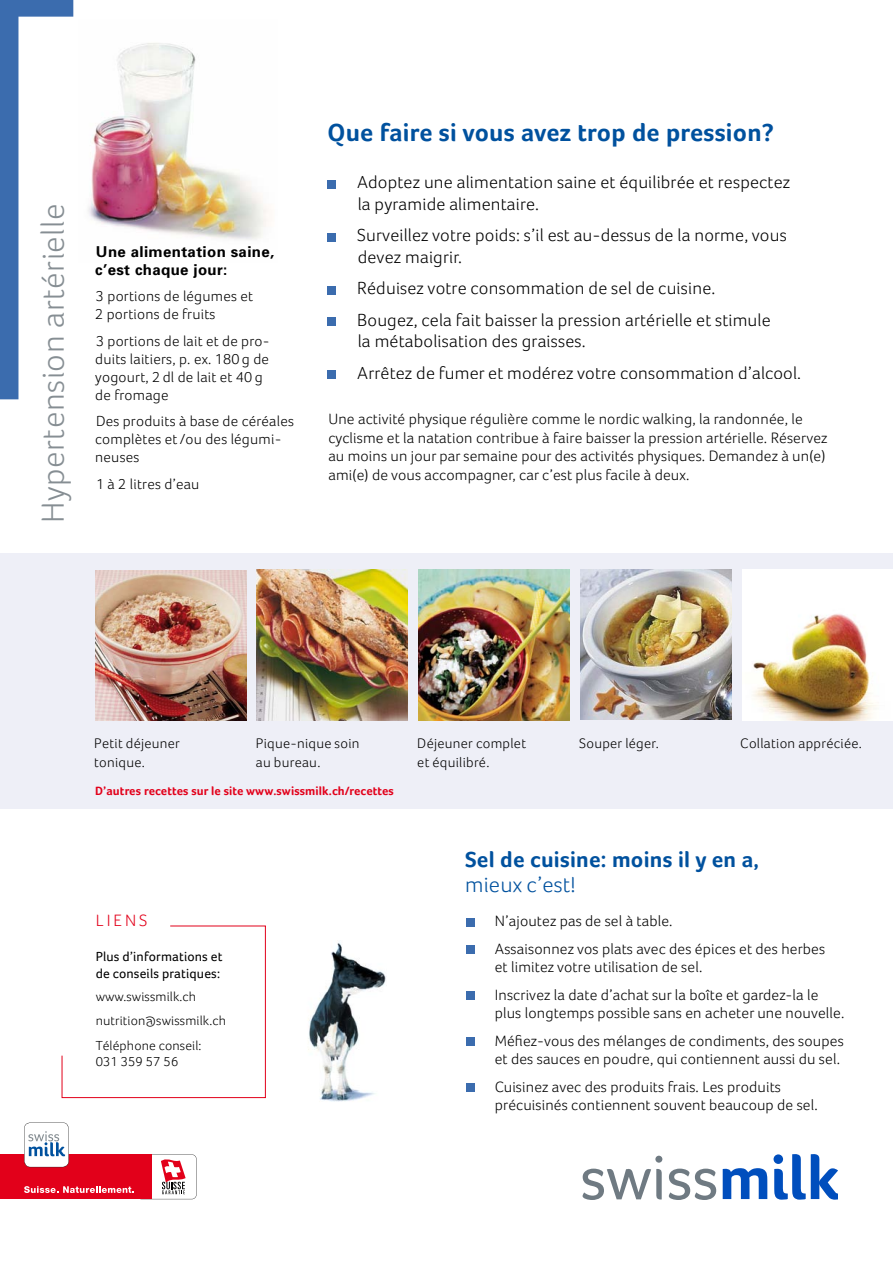
<style>
.page{position:relative;width:893px;height:1263px;background:#fff}
.page>*{position:absolute;margin:0;border:0;box-sizing:border-box;transform-origin:0 0}
.t1{font:300 33px "Foco";letter-spacing:.015em;color:#868e93}
.t2{font:700 25.5px "Foco";letter-spacing:.01em;color:#00519e}
.t3{font:700 22.5px "Foco";letter-spacing:.01em;color:#00519e}
.t4{font:300 22.5px "Foco";letter-spacing:.01em;color:#00519e}
.t5{font:300 18px/21.6px "Foco";letter-spacing:.01em;color:#000}
.t6{font:300 16.95px "Foco";color:#e2001a}
.t7{font:300 15.45px/27.5px "Foco";letter-spacing:.01em;color:#000}
.t8{font:300 15px/18px "Foco";letter-spacing:.015em;color:#000}
.t9{font:700 15px/18px "Univers";letter-spacing:.025em;color:#000}
.t10{font:300 14.25px/18.8px "Foco";letter-spacing:.02em;color:#000}
.t11{font:300 13.5px/24.3px "Foco";letter-spacing:.01em;color:#000}
.t12{font:13.5px/16.2px "Foco";letter-spacing:.01em;color:#000}
.t13{font:700 12.3px "Foco";letter-spacing:.01em;color:#e2001a}
</style>
<div class="page">
<div style="left:0;top:553px;width:892px;height:255px;background:#eeeff7"></div>
<img style="left:580px;top:570px;width:151px;height:149px">
<img style="left:95px;top:570px;width:151px;height:151px">
<img style="left:257px;top:570px;width:151px;height:151px">
<img style="left:742px;top:570px;width:150px;height:151px">
<svg style="left:0;top:0;width:73px;height:399px"></svg>
<img style="left:418px;top:570px;width:151px;height:151px">
<img style="left:88px;top:43px;width:180px;height:197px">
<img style="left:308px;top:943px;width:78px;height:159px">
<div style="left:327px;top:180px;width:9px;height:8px;background:#3b6cae"></div>
<div style="left:327px;top:233px;width:9px;height:9px;background:#3b6cae"></div>
<div style="left:327px;top:286px;width:9px;height:8px;background:#3b6cae"></div>
<div style="left:327px;top:317px;width:9px;height:9px;background:#3b6cae"></div>
<div style="left:327px;top:370px;width:9px;height:8px;background:#3b6cae"></div>
<div style="left:466px;top:918px;width:9px;height:8px;background:#3b6cae"></div>
<div style="left:466px;top:945px;width:9px;height:9px;background:#3b6cae"></div>
<div style="left:466px;top:991px;width:9px;height:9px;background:#3b6cae"></div>
<div style="left:466px;top:1037px;width:9px;height:9px;background:#3b6cae"></div>
<div style="left:466px;top:1083px;width:9px;height:9px;background:#3b6cae"></div>
<svg style="left:61px;top:925px;width:205px;height:173px"></svg>
<svg style="left:723px;top:1168px;width:44px;height:31px"></svg>
<svg style="left:774px;top:1154px;width:64px;height:45px"></svg>
<svg style="left:583px;top:1168px;width:79px;height:31px"></svg>
<div style="left:655px;top:1156px;width:7px;height:7px;background:#6f7a82;border-radius:50%"></div>
<svg style="left:669px;top:1168px;width:47px;height:31px"></svg>
<div style="left:10px;top:1154px;width:142px;height:45px;background:#e2001a"></div>
<svg style="left:24px;top:1122px;width:173px;height:77px"></svg>
<div style="left:0;top:1154px;width:12px;height:45px;background:#e2001a"></div>
<h1 class="t1" style="left:34px;top:523px;width:321px;rotate:-90deg">Hypertension artérielle</h1>
<p class="t9" style="left:95px;top:242px;width:181px">Une alimentation saine, c’est chaque jour:</p>
<p class="t8" style="left:95px;top:287px;width:159px">3 portions de légumes et<br>2 portions de fruits</p>
<p class="t8" style="left:95px;top:332px;width:176px">3 portions de lait et de pro&shy;duits laitiers, p. ex. 180 g de yogourt, 2 dl de lait et 40 g de fromage</p>
<p class="t8" style="left:95px;top:412px;width:200px">Des produits à base de céréales complètes et/ou des légumi&shy;neuses</p>
<p class="t8" style="left:96px;top:475px;width:105px">1 à 2 litres d’eau</p>
<h2 class="t2" style="left:327px;top:118px;width:448px">Que faire si vous avez trop de pression?</h2>
<p class="t5" style="left:357px;top:171px;width:434px">Adoptez une alimentation saine et équilibrée et respectez la pyramide alimentaire.</p>
<p class="t5" style="left:357px;top:224px;width:431px">Surveillez votre poids: s’il est au-dessus de la norme, vous devez maigrir.</p>
<p class="t5" style="left:357px;top:272px;width:415px;line-height:31.3px">Réduisez votre consommation de sel de cuisine.<br>Bougez, cela fait baisser la pression artérielle et stimule</p>
<p class="t5" style="left:357px;top:325px;width:445px;line-height:31.3px">la métabolisation des graisses.<br>Arrêtez de fumer et modérez votre consommation d’alcool.</p>
<p class="t7" style="left:328px;top:409px;width:501px;line-height:18.8px">Une activité physique régulière comme le nordic walking, la randonnée, le cyclisme et la natation contribue à faire baisser la pression artérielle. Réservez au moins un jour par semaine pour des activités physiques. Demandez à un(e) ami(e) de vous accompagner, car c’est plus facile à deux.</p>
<p class="t10" style="left:94px;top:734px;width:87px">Petit déjeuner tonique.</p>
<p class="t10" style="left:417px;top:734px;width:110px">Déjeuner complet</p>
<p class="t10" style="left:579px;top:734px;width:81px">Souper léger.</p>
<p class="t10" style="left:740px;top:734px;width:123px">Collation appréciée.</p>
<p class="t10" style="left:256px;top:734px;width:105px">Pique-nique soin au bureau.</p>
<p class="t10" style="left:417px;top:752px;width:74px">et équilibré.</p>
<p class="t13" style="left:95px;top:784px;width:300px">D’autres recettes sur le site www.swissmilk.ch/recettes</p>
<p class="t6" style="left:96px;top:911px;width:41px">Li ens</p>
<p class="t12" style="left:96px;top:949px;width:128px">Plus d’informations et de conseils pratiques:</p>
<p class="t11" style="left:96px;top:985px;width:132px">www.swissmilk.ch nutrition@swissmilk.ch<br>Téléphone conseil:</p>
<p class="t11" style="left:96px;top:1049px;width:84px">031 359 57 56</p>
<h3 class="t3" style="left:465px;top:846px;width:296px">Sel de cuisine: moins il y en a,</h3>
<h3 class="t4" style="left:465px;top:872px;width:112px">mieux c’est!</h3>
<p class="t7" style="left:495px;top:907px;width:332px">N’ajoutez pas de sel à table.<br>Assaisonnez vos plats avec des épices et des herbes</p>
<p class="t7" style="left:495px;top:953px;width:325px">et limitez votre utilisation de sel.<br>Inscrivez la date d’achat sur la boîte et gardez-la le</p>
<p class="t7" style="left:495px;top:999px;width:351px">plus longtemps possible sans en acheter une nouvelle.<br>Méfiez-vous des mélanges de condiments, des soupes</p>
<p class="t7" style="left:495px;top:1045px;width:347px">et des sauces en poudre, qui contiennent aussi du sel.<br>Cuisinez avec des produits frais. Les produits</p>
<p class="t7" style="left:495px;top:1091px;width:324px">précuisinés contiennent souvent beaucoup de sel.</p>
</div>
